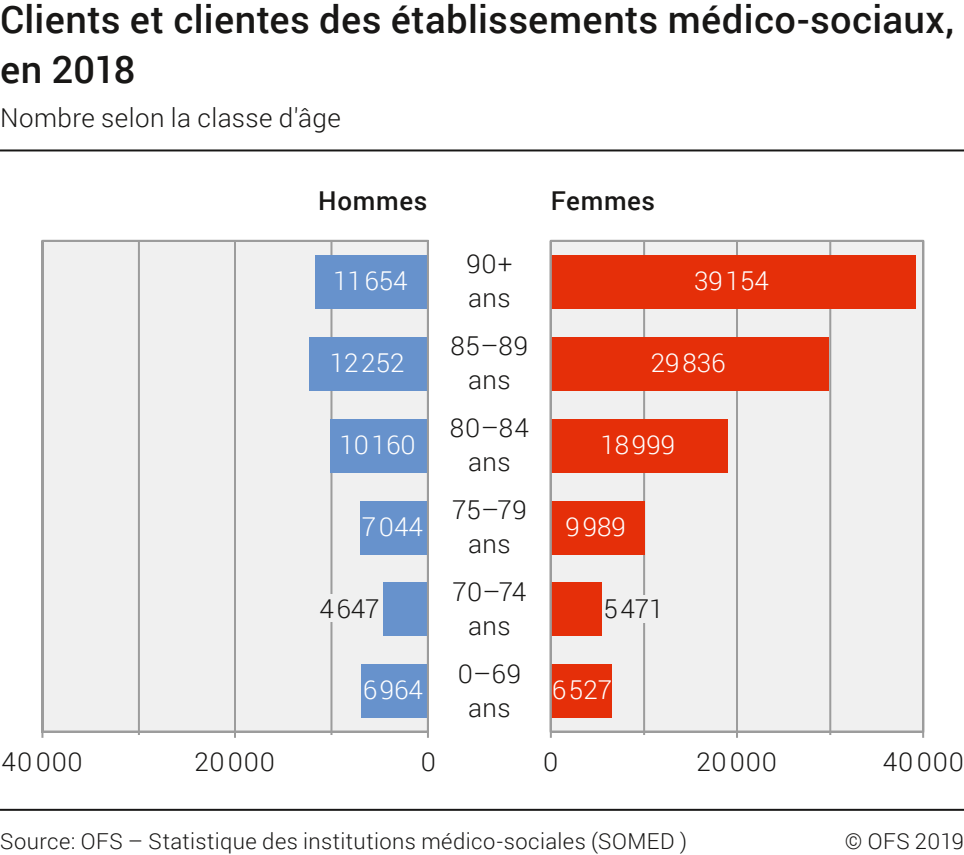
<style>
.page{position:relative;width:964px;height:855px;background:#fff}
.page>*{position:absolute;margin:0;border:0;box-sizing:border-box;transform-origin:0 0}
.t1{font:500 38px/50px "Roboto";letter-spacing:.01em;color:#181716}
.t2{font:300 26px/34px "Roboto";letter-spacing:.015em;color:#181716;text-align:center}
.t3{font:300 26px "Roboto";color:#fff}
.t4{font:500 26px "Roboto";letter-spacing:.025em;color:#181716}
.t5{font:300 22px "Roboto";letter-spacing:.02em;color:#181716}
</style>
<div class="page">
<hr style="left:0;top:149px;width:963px;height:2px;background:#181716">
<hr style="left:0;top:809px;width:963px;height:2px;background:#181716">
<div style="left:41px;top:239px;width:388px;height:499px;background:#f0f0f0"></div>
<hr style="left:234px;top:241px;width:2px;height:491px;background:#9c9c9c">
<hr style="left:138px;top:241px;width:2px;height:491px;background:#9c9c9c">
<hr style="left:330px;top:241px;width:2px;height:491px;background:#9c9c9c">
<hr style="left:42px;top:731px;width:386px;height:2px;background:#9c9c9c">
<hr style="left:41px;top:241px;width:2px;height:491px;background:#9c9c9c">
<div style="left:316px;top:255px;width:112px;height:53px;background:#6792cc"></div>
<div style="left:310px;top:337px;width:118px;height:53px;background:#6792cc"></div>
<div style="left:330px;top:419px;width:98px;height:53px;background:#6792cc"></div>
<div style="left:360px;top:501px;width:68px;height:53px;background:#6792cc"></div>
<div style="left:383px;top:582px;width:45px;height:54px;background:#6792cc"></div>
<div style="left:361px;top:664px;width:67px;height:54px;background:#6792cc"></div>
<div style="left:549px;top:239px;width:375px;height:499px;background:#f0f0f0"></div>
<hr style="left:735px;top:241px;width:2px;height:491px;background:#9c9c9c">
<hr style="left:643px;top:241px;width:2px;height:491px;background:#9c9c9c">
<hr style="left:921px;top:241px;width:2px;height:491px;background:#9c9c9c">
<hr style="left:829px;top:241px;width:2px;height:491px;background:#9c9c9c">
<hr style="left:550px;top:731px;width:372px;height:2px;background:#9c9c9c">
<div style="left:550px;top:255px;width:365px;height:53px;background:#e52f09"></div>
<div style="left:550px;top:337px;width:278px;height:53px;background:#e52f09"></div>
<div style="left:550px;top:419px;width:177px;height:53px;background:#e52f09"></div>
<div style="left:550px;top:501px;width:94px;height:53px;background:#e52f09"></div>
<div style="left:550px;top:582px;width:51px;height:54px;background:#e52f09"></div>
<div style="left:550px;top:664px;width:61px;height:54px;background:#e52f09"></div>
<div style="left:310px;top:595px;width:69px;height:27px;background:#f0f0f0"></div>
<div style="left:604px;top:595px;width:70px;height:28px;background:#f0f0f0"></div>
<hr style="left:427px;top:241px;width:2px;height:491px;background:#9c9c9c">
<hr style="left:549px;top:241px;width:2px;height:491px;background:#9c9c9c">
<h1 class="t1" style="left:0;top:-7px;width:955px">Clients et clientes des établissements médico-sociaux, en 2018</h1>
<p class="t2" style="left:0;top:100px;width:342px">Nombre selon la classe d'âge</p>
<p class="t4" style="left:318px;top:182px;width:110px">Hommes</p>
<p class="t4" style="left:550px;top:182px;width:106px">Femmes</p>
<p class="t3" style="left:333px;top:263px;width:76px">11654</p>
<p class="t2" style="left:466px;top:246px;width:47px;text-align:left">90+ ans</p>
<p class="t3" style="left:694px;top:263px;width:76px">39154</p>
<p class="t3" style="left:330px;top:345px;width:76px">12252</p>
<p class="t2" style="left:450px;top:328px;width:79px">85–89 ans</p>
<p class="t3" style="left:650px;top:345px;width:76px">29836</p>
<p class="t3" style="left:339px;top:427px;width:78px">10160</p>
<p class="t2" style="left:450px;top:410px;width:80px">80–84 ans</p>
<p class="t3" style="left:600px;top:427px;width:76px">18999</p>
<p class="t3" style="left:362px;top:508px;width:62px">7044</p>
<p class="t2" style="left:452px;top:492px;width:76px">75–79 ans</p>
<p class="t3" style="left:565px;top:508px;width:62px">9989</p>
<p class="t2" style="left:452px;top:573px;width:75px">70–74 ans</p>
<p class="t2" style="left:319px;top:591px;width:62px">4647</p>
<p class="t2" style="left:603px;top:591px;width:62px">5471</p>
<p class="t3" style="left:362px;top:672px;width:62px">6964</p>
<p class="t2" style="left:2px;top:744px;width:83px">40000</p>
<p class="t2" style="left:194px;top:744px;width:82px">20000</p>
<p class="t2" style="left:420px;top:744px;width:17px">0</p>
<p class="t2" style="left:457px;top:655px;width:65px">0–69 ans</p>
<p class="t3" style="left:551px;top:672px;width:62px">6527</p>
<p class="t2" style="left:543px;top:744px;width:17px">0</p>
<p class="t2" style="left:696px;top:744px;width:82px">20000</p>
<p class="t2" style="left:882px;top:744px;width:83px">40000</p>
<p class="t5" style="left:0;top:826px;width:688px">Source: OFS – Statistique des institutions médico-sociales (SOMED )</p>
<p class="t5" style="left:844px;top:826px;width:120px">© OFS 2019</p>
</div>
